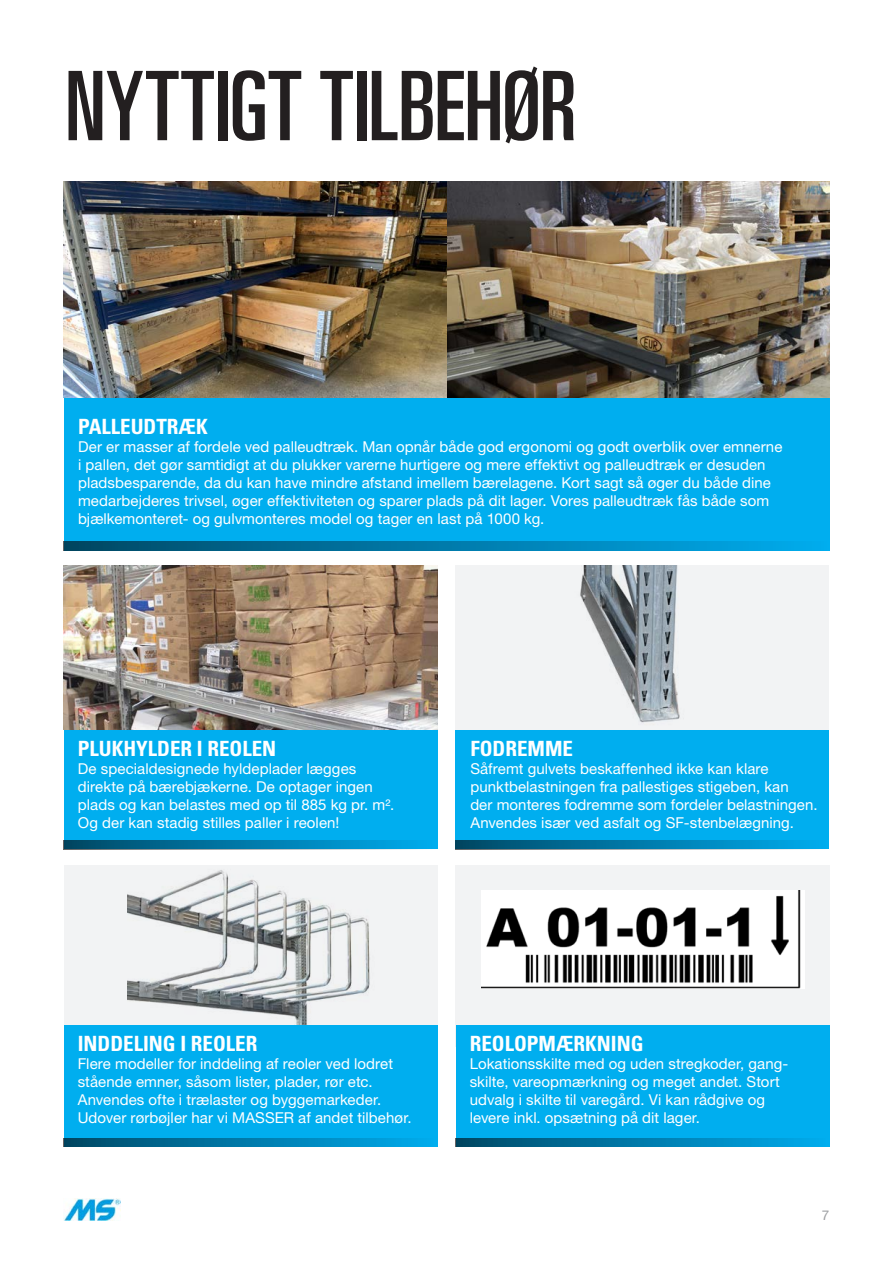
<style>
.page{position:relative;width:893px;height:1263px;background:#fff}
.page>*{position:absolute;margin:0;border:0;box-sizing:border-box;transform-origin:0 0}
.t1{font:ultra-condensed 96px "Univers";letter-spacing:-.005em;color:#231f20}
.t2{font:700 condensed 21px "Univers";color:#fff}
.t3{font:15px "Helvetica Neue LT Pro";letter-spacing:.005em;color:#fff}
.t4{font:13.5px "Helvetica Neue LT Pro";color:#9d9fa2}
</style>
<div class="page">
<img style="left:64px;top:1198px;width:57px;height:22px">
<div style="left:456px;top:865px;width:374px;height:181px;background:#f2f3f4"></div>
<div style="left:456px;top:1025px;width:374px;height:121px;background:#00aeef"></div>
<svg style="left:456px;top:1138px;width:371px;height:9px;background:#007aaa"></svg>
<div style="left:455px;top:565px;width:374px;height:168px;background:#f2f3f4"></div>
<div style="left:64px;top:865px;width:374px;height:181px;background:#f2f3f4"></div>
<img style="left:481px;top:890px;width:324px;height:99px">
<img style="left:128px;top:870px;width:242px;height:155px">
<img style="left:580px;top:565px;width:100px;height:158px">
<div style="left:64px;top:397px;width:765px;height:153px;background:#00aeef"></div>
<div style="left:64px;top:730px;width:374px;height:119px;background:#00aeef"></div>
<div style="left:456px;top:730px;width:373px;height:119px;background:#00aeef"></div>
<div style="left:64px;top:1025px;width:374px;height:121px;background:#00aeef"></div>
<svg style="left:64px;top:542px;width:715px;height:8px;background:#0077a5"></svg>
<svg style="left:64px;top:840px;width:347px;height:9px;background:#0077a5"></svg>
<svg style="left:455px;top:840px;width:348px;height:9px;background:#0077a5"></svg>
<svg style="left:64px;top:1138px;width:371px;height:9px;background:#007aaa"></svg>
<img style="left:64px;top:181px;width:765px;height:216px">
<img style="left:64px;top:565px;width:374px;height:165px">
<p class="t1" style="left:65px;top:51px;width:513px">NYTTIGT TILBEHØR</p>
<p class="t2" style="left:78px;top:414px;width:131px">PALLEUDTRÆK</p>
<p class="t3" style="left:78px;top:438px;width:706px">Der er masser af fordele ved palleudtræk. Man opnår både god ergonomi og godt overblik over emnerne</p>
<p class="t3" style="left:78px;top:456px;width:689px">i pallen, det gør samtidigt at du plukker varerne hurtigere og mere effektivt og palleudtræk er desuden</p>
<p class="t3" style="left:78px;top:474px;width:694px">pladsbesparende, da du kan have mindre afstand imellem bærelagene. Kort sagt så øger du både dine</p>
<p class="t3" style="left:78px;top:492px;width:693px">medarbejderes trivsel, øger effektiviteten og sparer plads på dit lager. Vores palleudtræk fås både som</p>
<p class="t3" style="left:78px;top:510px;width:468px">bjælkemonteret- og gulvmonteres model og tager en last på 1000 kg.</p>
<p class="t2" style="left:78px;top:735px;width:200px">PLUKHYLDER I REOLEN</p>
<p class="t3" style="left:78px;top:759px;width:280px">De specialdesignede hyldeplader lægges</p>
<p class="t3" style="left:78px;top:777px;width:296px">direkte på bærebjækerne. De optager ingen</p>
<p class="t3" style="left:78px;top:795px;width:318px">plads og kan belastes med op til 885 kg pr. m².</p>
<p class="t3" style="left:78px;top:813px;width:263px">Og der kan stadig stilles paller i reolen!</p>
<p class="t2" style="left:470px;top:735px;width:104px">FODREMME</p>
<p class="t3" style="left:470px;top:759px;width:300px">Såfremt gulvets beskaffenhed ikke kan klare</p>
<p class="t3" style="left:470px;top:777px;width:320px">punktbelastningen fra pallestiges stigeben, kan</p>
<p class="t3" style="left:470px;top:795px;width:349px">der monteres fodremme som fordeler belastningen.</p>
<p class="t3" style="left:470px;top:813px;width:325px">Anvendes især ved asfalt og SF-stenbelægning.</p>
<p class="t2" style="left:78px;top:1030px;width:181px">INDDELING I REOLER</p>
<p class="t3" style="left:78px;top:1054px;width:317px">Flere modeller for inddeling af reoler ved lodret</p>
<p class="t3" style="left:78px;top:1072px;width:296px">stående emner, såsom lister, plader, rør etc.</p>
<p class="t3" style="left:78px;top:1090px;width:305px">Anvendes ofte i trælaster og byggemarkeder.</p>
<p class="t3" style="left:78px;top:1108px;width:335px">Udover rørbøjler har vi MASSER af andet tilbehør.</p>
<p class="t2" style="left:470px;top:1030px;width:175px">REOLOPMÆRKNING</p>
<p class="t3" style="left:470px;top:1054px;width:320px">Lokationsskilte med og uden stregkoder, gang-</p>
<p class="t3" style="left:470px;top:1072px;width:312px">skilte, vareopmærkning og meget andet. Stort</p>
<p class="t3" style="left:470px;top:1090px;width:297px">udvalg i skilte til varegård. Vi kan rådgive og</p>
<p class="t3" style="left:470px;top:1108px;width:232px">levere inkl. opsætning på dit lager.</p>
<p class="t4" style="left:822px;top:1207px;width:9px">7</p>
</div>
